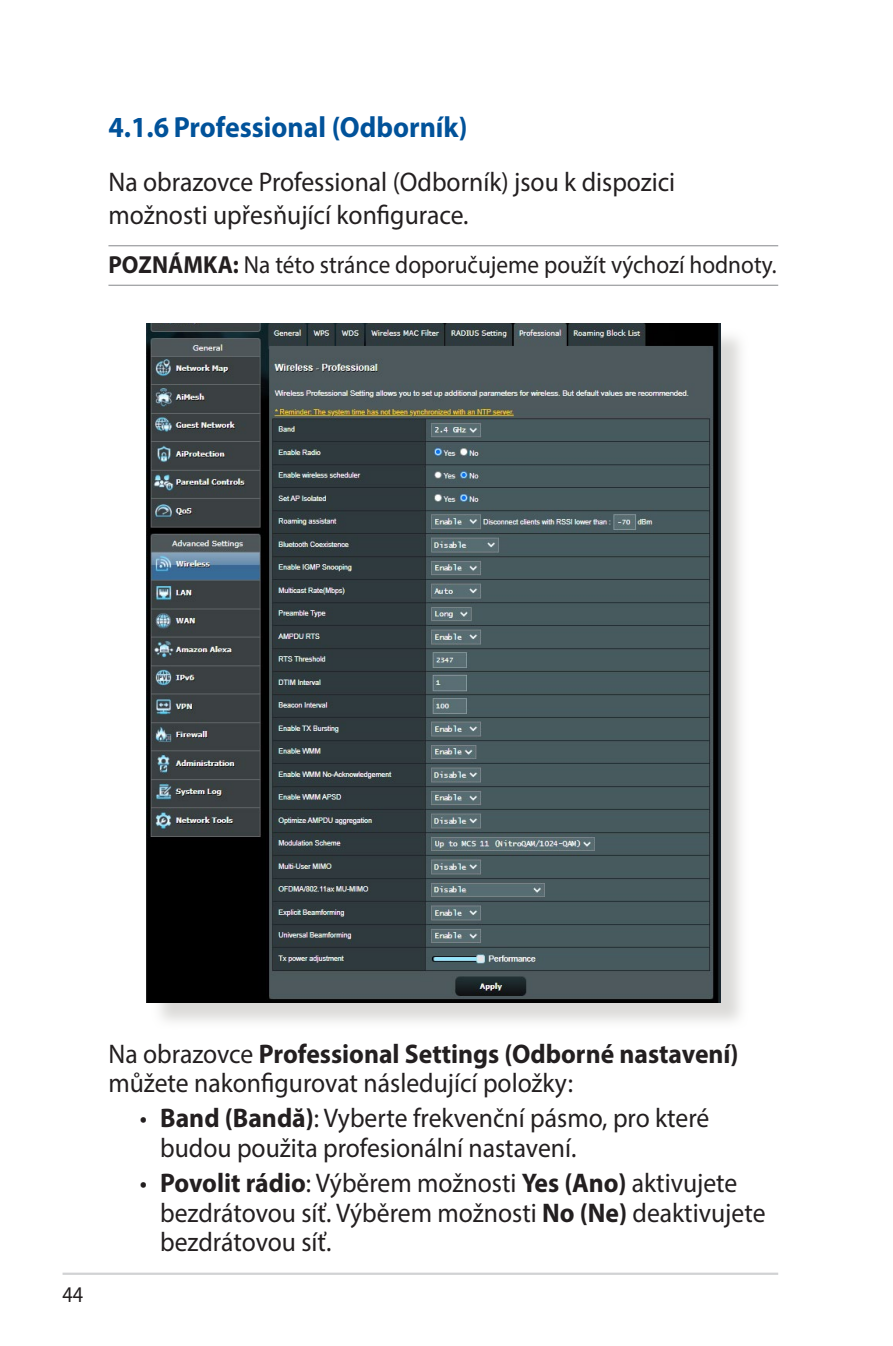
<style>
.page{position:relative;width:893px;height:1346px;background:#fff}
.page>*{position:absolute;margin:0;border:0;box-sizing:border-box;transform-origin:0 0}
.t1{font:700 29.25px "Myriad Pro";color:#01529a;scale:.95 1}
.t2{font:27px/29.2px "Myriad Pro";color:#231f20;scale:.95 1}
.t3{font:24.75px "Myriad Pro";color:#231f20;scale:.94 1}
.t4{font:22.5px "Myriad Pro";color:#231f20;scale:.9 1}
.s1{font-weight:700}
</style>
<div class="page">
<hr style="left:63px;top:1272px;width:715px;height:3px;background:#d1d2d4">
<hr style="left:108px;top:245px;width:670px;height:1px;background:#939598">
<hr style="left:108px;top:285px;width:670px;height:1px;background:#939598">
<div style="left:150px;top:327px;width:599px;height:703px;background:#cfcecb;opacity:.75"></div>
<img style="left:147px;top:324px;width:574px;height:678px">
<p class="t1" style="left:108px;top:108px;width:379px">4.1.6 Professional (Odborník)</p>
<p class="t2" style="left:108px;top:166px;width:598px;line-height:32.4px">Na obrazovce Professional (Odborník) jsou k dispozici možnosti upřesňující konfigurace.</p>
<p class="t3" style="left:108px;top:249px;width:712px"><span class="s1">POZNÁMKA:</span> Na této stránce doporučujeme použít výchozí hodnoty.</p>
<p class="t4" style="left:63px;top:1281px;width:25px">44</p>
<p class="t2" style="left:108px;top:1038px;width:665px">Na obrazovce <span class="s1">Professional Settings (Odborné nastavení) </span>můžete nakonfigurovat následující položky:</p>
<p class="t2" style="left:160px;top:1103px;width:580px;text-indent:-20px">• <span class="s1">Band (Bandă)</span>: Vyberte frekvenční pásmo, pro které budou použita profesionální nastavení.</p>
<p class="t2" style="left:160px;top:1168px;width:639px;text-indent:-20px">• <span class="s1">Povolit rádio</span>: Výběrem možnosti <span class="s1">Yes (Ano)</span> aktivujete bezdrátovou síť. Výběrem možnosti <span class="s1">No (Ne)</span> deaktivujete bezdrátovou síť.</p>
</div>
